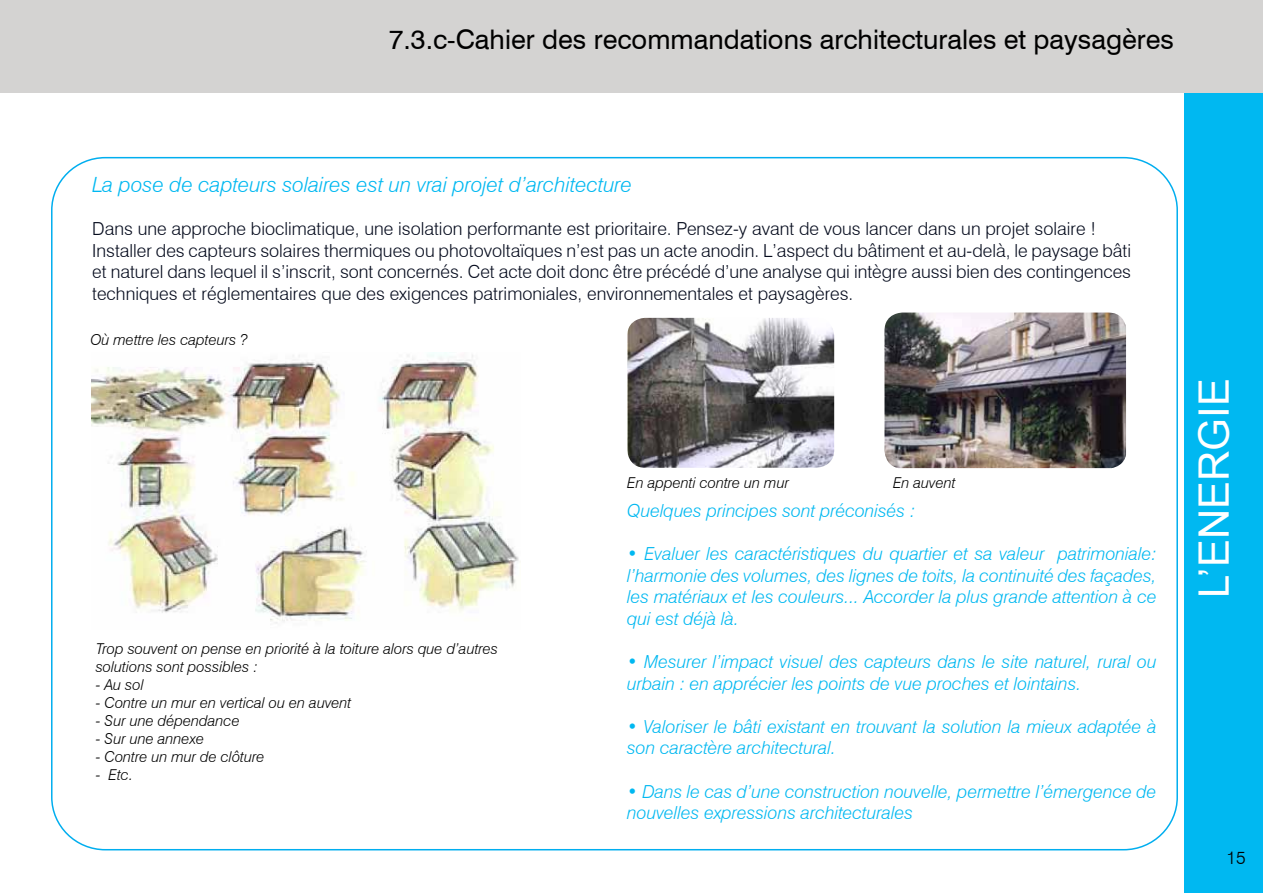
<style>
.page{position:relative;width:1263px;height:893px;background:#fff}
.page>*{position:absolute;margin:0;border:0;box-sizing:border-box;transform-origin:0 0}
.t1{font:42px "Arial";color:#fff}
.t2{font:27px "Swiss 721 BT";color:#000}
.t3{font:italic 300 21px "Swiss 721 BT";color:#00b8f1}
.t4{font:italic 300 18px/21.6px "Swiss 721 BT";color:#00b8f1}
.t5{font:300 18px/21.6px "Swiss 721 BT";color:#050b1d}
.t6{font:300 18px "Swiss 721 BT";color:#000}
.t7{font:italic 300 15px/18px "Swiss 721 BT";color:#000}
</style>
<div class="page">
<div style="left:1184px;top:0;width:79px;height:893px;background:#00b8f1"></div>
<div style="left:0;top:0;width:1263px;height:92px;background:#d4d3d2"></div>
<img style="left:91px;top:352px;width:428px;height:272px">
<img style="left:627px;top:318px;width:207px;height:150px">
<img style="left:884px;top:313px;width:242px;height:155px">
<h2 class="t2" style="left:389px;top:23px;width:787px">7.3.c-Cahier des recommandations architecturales et paysagères</h2>
<p class="t3" style="left:92px;top:172px;width:541px">La pose de capteurs solaires est un vrai projet d’architecture</p>
<p class="t5" style="left:92px;top:218px;width:1040px">Dans une approche bioclimatique, une isolation performante est prioritaire. Pensez-y avant de vous lancer dans un projet solaire !<br>Installer des capteurs solaires thermiques ou photovoltaïques n’est pas un acte anodin. L’aspect du bâtiment et au-delà, le paysage bâti et naturel dans lequel il s’inscrit, sont concernés. Cet acte doit donc être précédé d’une analyse qui intègre aussi bien des contingences techniques et réglementaires que des exigences patrimoniales, environnementales et paysagères.</p>
<p class="t7" style="left:90px;top:331px;width:159px">Où mettre les capteurs ?</p>
<p class="t7" style="left:96px;top:639px;width:404px">Trop souvent on pense en priorité à la toiture alors que d’autres solutions sont possibles :</p>
<p class="t7" style="left:96px;top:675px;width:50px">- Au sol</p>
<p class="t7" style="left:96px;top:693px;width:257px">- Contre un mur en vertical ou en auvent</p>
<p class="t7" style="left:96px;top:711px;width:146px">- Sur une dépendance</p>
<p class="t7" style="left:96px;top:729px;width:110px">- Sur une annexe</p>
<p class="t7" style="left:96px;top:747px;width:170px">- Contre un mur de clôture</p>
<p class="t7" style="left:96px;top:765px;width:39px">- Etc.</p>
<p class="t7" style="left:627px;top:473px;width:163px">En appenti contre un mur</p>
<p class="t7" style="left:893px;top:473px;width:64px">En auvent</p>
<p class="t4" style="left:627px;top:499px;width:289px">Quelques principes sont préconisés :</p>
<p class="t4" style="left:627px;top:543px;width:531px;text-align:justify">• Evaluer les caractéristiques du quartier et sa valeur patrimoniale: l’harmonie des volumes, des lignes de toits, la continuité des façades, les matériaux et les couleurs... Accorder la plus grande attention à ce qui est déjà là.</p>
<p class="t4" style="left:627px;top:651px;width:531px">• Mesurer l’impact visuel des capteurs dans le site naturel, rural ou urbain : en apprécier les points de vue proches et lointains.</p>
<p class="t4" style="left:627px;top:715px;width:531px">• Valoriser le bâti existant en trouvant la solution la mieux adaptée à son caractère architectural.</p>
<p class="t4" style="left:627px;top:780px;width:531px">• Dans le cas d’une construction nouvelle, permettre l’émergence de nouvelles expressions architecturales</p>
<h1 class="t1" style="left:1186px;top:598px;width:221px;rotate:-90deg">L’ENERGIE</h1>
<p class="t6" style="left:1226px;top:847px;width:21px">15</p>
</div>
